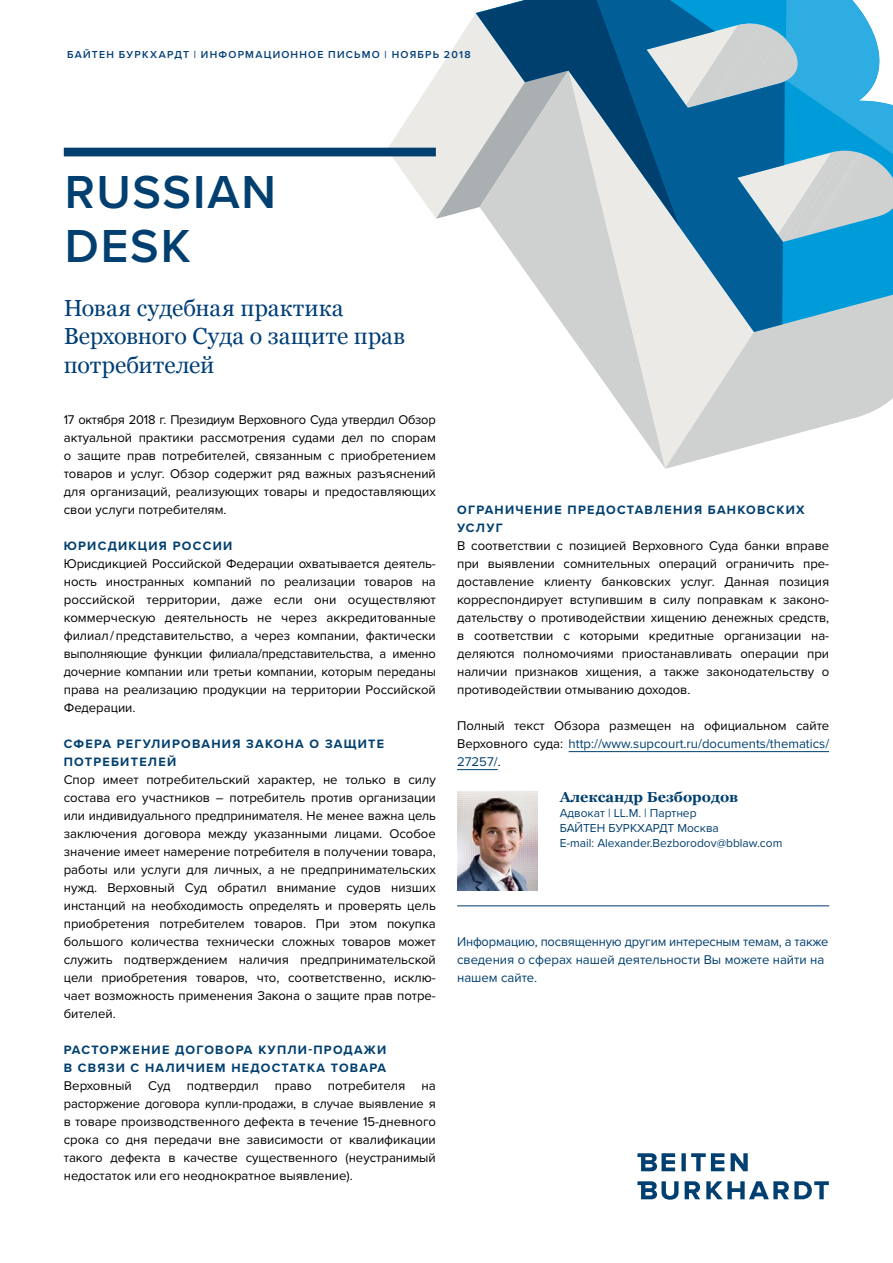
<style>
.page{position:relative;width:893px;height:1263px;background:#fff}
.page>*{position:absolute;margin:0;border:0;box-sizing:border-box;transform-origin:0 0}
.t1{font:600 48px/54px "Proxima Nova";letter-spacing:.04em;color:#003f6f}
.t2{font:23.25px/28.5px "Georgia";letter-spacing:.005em;color:#003e77}
.t3{font:700 14.55px "Georgia";color:#003f6f}
.t4{font:13.2px/18px "Proxima Nova";color:#000;text-align:justify}
.t5{font:13.2px/18px "Proxima Nova";letter-spacing:-.01em;color:#003f6f}
.t6{font:700 12.6px/18px "Proxima Nova";letter-spacing:.1em;color:#003f6f}
.t7{font:12px/15px "Proxima Nova";color:#003f6f}
.t8{font:600 10.5px "Proxima Nova";letter-spacing:.115em;color:#003e77}
.s1{color:#003f6f}
</style>
<div class="page">
<svg style="left:387px;top:0;width:506px;height:469px"></svg>
<svg style="left:476px;top:0;width:115px;height:228px;background:#95a8b5"></svg>
<svg style="left:591px;top:0;width:194px;height:332px;background:#6598b6"></svg>
<svg style="left:637px;top:1153px;width:111px;height:18px"></svg>
<svg style="left:637px;top:1181px;width:192px;height:19px"></svg>
<hr style="left:569px;top:751px;width:260px;height:1px;background:#003f6f">
<hr style="left:457px;top:769px;width:41px;height:1px;background:#003f6f">
<img style="left:457px;top:792px;width:81px;height:99px">
<hr style="left:457px;top:905px;width:372px;height:1px;background:#003f6f">
<div style="left:64px;top:148px;width:372px;height:8px;background:#003f6f"></div>
<p class="t8" style="left:67px;top:47px;width:405px">БАЙТЕН БУРКХАРДТ | ИНФОРМАЦИОННОЕ ПИСЬМО | НОЯБРЬ 2018</p>
<h1 class="t1" style="left:65px;top:163px;width:213px">RUSSIAN<br>DESK</h1>
<h2 class="t2" style="left:64px;top:293px;width:343px">Новая судебная практика<br>Верховного Суда о защите прав потребителей</h2>
<p class="t4" style="left:64px;top:410px;width:374px">17 октября 2018 г. Президиум Верховного Суда утвердил Обзор актуальной практики рассмотрения судами дел по спорам о защите прав потребителей, связанным с приобретением товаров и услуг. Обзор содержит ряд важных разъяснений для организаций, реализующих товары и предоставляющих свои услуги потребителям.</p>
<p class="t6" style="left:64px;top:536px;width:170px">ЮРИСДИКЦИЯ РОССИИ</p>
<p class="t4" style="left:64px;top:554px;width:374px">Юрисдикцией Российской Федерации охватывается деятель&shy;ность иностранных компаний по реализации товаров на российской территории, даже если они осуществляют коммерческую деятельность не через аккредитованные филиал / представительство, а через компании, фактически выполняющие функции филиала/представительства, а именно дочерние компании или третьи компании, которым переданы права на реализацию продукции на территории Российской Федерации.</p>
<p class="t6" style="left:64px;top:734px;width:322px">СФЕРА РЕГУЛИРОВАНИЯ ЗАКОНА О ЗАЩИТЕ<br>ПОТРЕБИТЕЛЕЙ</p>
<p class="t4" style="left:64px;top:770px;width:374px">Спор имеет потребительский характер, не только в силу состава его участников – потребитель против организации или индивидуального предпринимателя. Не менее важна цель заключения договора между указанными лицами. Особое значение имеет намерение потребителя в получении товара, работы или услуги для личных, а не предпринимательских нужд. Верховный Суд обратил внимание судов низших инстанций на необходимость определять и проверять цель приобретения потребителем товаров. При этом покупка большого количества технически сложных товаров может служить подтверждением наличия предпринимательской цели приобретения товаров, что, соответственно, исклю&shy;чает возможность применения Закона о защите прав потре&shy;бителей.</p>
<p class="t6" style="left:64px;top:1040px;width:324px">РАСТОРЖЕНИЕ ДОГОВОРА КУПЛИ-ПРОДАЖИ<br>В СВЯЗИ С НАЛИЧИЕМ НЕДОСТАТКА ТОВАРА</p>
<p class="t4" style="left:64px;top:1076px;width:374px">Верховный Суд подтвердил право потребителя на расторжение договора купли-продажи, в случае выявление я в товаре производственного дефекта в течение 15-дневного срока со дня передачи вне зависимости от квалификации такого дефекта в качестве существенного (неустранимый недостаток или его неоднократное выявление).</p>
<p class="t6" style="left:457px;top:500px;width:349px">ОГРАНИЧЕНИЕ ПРЕДОСТАВЛЕНИЯ БАНКОВСКИХ<br>УСЛУГ</p>
<p class="t4" style="left:457px;top:536px;width:374px">В соответствии с позицией Верховного Суда банки вправе при выявлении сомнительных операций ограничить пре&shy;доставление клиенту банковских услуг. Данная позиция корреспондирует вступившим в силу поправкам к законо&shy;дательству о противодействии хищению денежных средств, в соответствии с которыми кредитные организации на&shy;деляются полномочиями приостанавливать операции при наличии признаков хищения, а также законодательству о противодействии отмыванию доходов.</p>
<p class="t4" style="left:457px;top:716px;width:374px">Полный текст Обзора размещен на официальном сайте Верховного суда: <span class="s1">http://www.supcourt.ru/documents/thematics/ 27257/</span>.</p>
<p class="t3" style="left:560px;top:786px;width:180px">Александр Безбородов</p>
<p class="t7" style="left:560px;top:805px;width:224px">Адвокат | LL.M. | Партнер<br>БАЙТЕН БУРКХАРДТ Москва<br>E-mail: Alexander.Bezborodov@bblaw.com</p>
<p class="t5" style="left:457px;top:932px;width:373px">Информацию, посвященную другим интересным темам, а также сведения о сферах нашей деятельности Вы можете найти на нашем сайте.</p>
</div>
